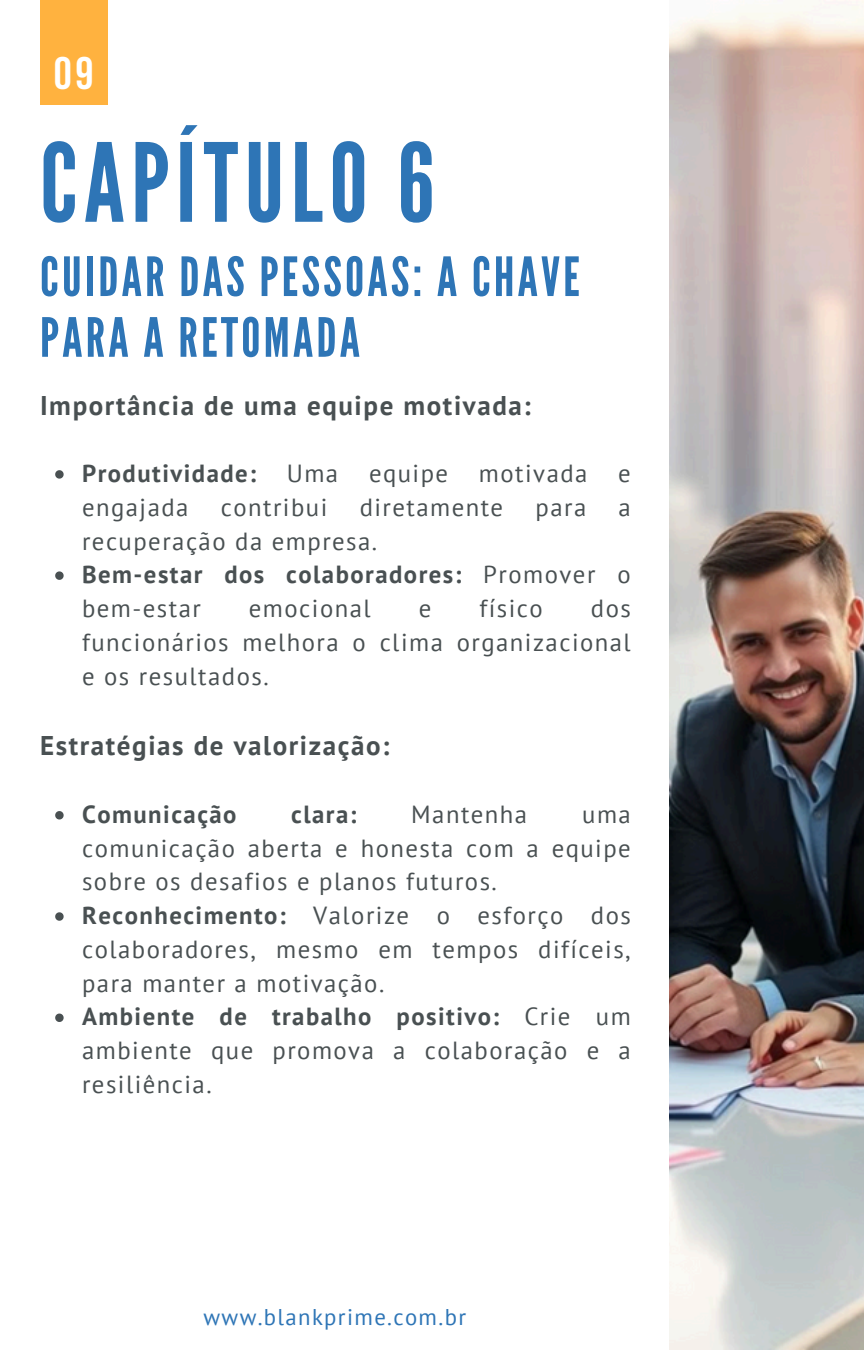
<style>
.page{position:relative;width:864px;height:1350px;background:#fff}
.page>*{position:absolute;margin:0;border:0;box-sizing:border-box;transform-origin:0 0}
.t1{font:108.67px "League Gothic";letter-spacing:.06em;color:#2e75b6}
.t2{font:54px/60.8px "League Gothic";letter-spacing:.06em;color:#2e75b6}
.t3{font:700 45.45px "Bebas Neue";color:#fff}
.t4{font:700 27px "PT Sans";letter-spacing:.06em;color:#495052}
.t5{font:24.75px/33.8px "PT Sans";letter-spacing:.06em;color:#495052;text-align:justify}
.t6{font:700 24.75px/33.8px "PT Sans";letter-spacing:.06em;color:#495052}
.t7{font:22.72px "PT Sans";letter-spacing:.06em;color:#2e75b6}
.s1{font-weight:700}
.s2{font-weight:400}
</style>
<div class="page">
<div style="left:40px;top:0;width:68px;height:105px;background:#ffb23f"></div>
<img style="left:670px;top:0;width:194px;height:1350px">
<svg style="left:55px;top:470px;width:9px;height:9px"></svg>
<svg style="left:55px;top:571px;width:9px;height:9px"></svg>
<svg style="left:55px;top:811px;width:9px;height:9px"></svg>
<svg style="left:55px;top:912px;width:9px;height:9px"></svg>
<svg style="left:55px;top:1014px;width:9px;height:8px"></svg>
<p class="t3" style="left:54px;top:55px;width:41px">09</p>
<p class="t1" style="left:40px;top:120px;width:396px">CAPÍTULO 6</p>
<p class="t2" style="left:40px;top:248px;width:541px">CUIDAR DAS PESSOAS: A CHAVE<br>PARA A RETOMADA</p>
<p class="t4" style="left:40px;top:387px;width:492px">Importância de uma equipe motivada:</p>
<h1 class="t5" style="left:82px;top:456px;width:550px"><span class="s1">Produtividade:</span> Uma equipe motivada e engajada</h1>
<h1 class="t5" style="left:221px;top:490px;width:108px">contribui</h1>
<h1 class="t5" style="left:360px;top:490px;width:145px">diretamente</h1>
<h1 class="t5" style="left:536px;top:490px;width:52px">para</h1>
<h1 class="t5" style="left:619px;top:490px;width:14px">a</h1>
<h1 class="t5" style="left:82px;top:523px;width:297px">recuperação da empresa.</h1>
<h2 class="t6" style="left:82px;top:557px;width:550px">Bem-estar dos colaboradores: <span class="s2">Promover o bem-estar</span></h2>
<h2 class="t5" style="left:249px;top:591px;width:123px">emocional</h2>
<h2 class="t5" style="left:419px;top:591px;width:14px">e</h2>
<h2 class="t5" style="left:479px;top:591px;width:65px">físico</h2>
<h2 class="t5" style="left:82px;top:591px;width:550px;text-indent:509px">dos funcionários melhora o clima organizacional e os resultados.</h2>
<p class="t4" style="left:40px;top:728px;width:351px">Estratégias de valorização:</p>
<p class="t6" style="left:82px;top:797px;width:156px">Comunicação</p>
<p class="t6" style="left:291px;top:797px;width:67px">clara:</p>
<p class="t5" style="left:411px;top:797px;width:118px">Mantenha</p>
<p class="t5" style="left:82px;top:797px;width:550px;text-indent:500px">uma comunicação aberta e honesta com a equipe sobre os desafios e planos futuros.</p>
<h2 class="t5" style="left:82px;top:898px;width:550px"><span class="s1">Reconhecimento:</span> Valorize o esforço dos colaboradores, mesmo em tempos difíceis, para manter a motivação.</h2>
<p class="t5" style="left:82px;top:999px;width:550px"><span class="s1">Ambiente de trabalho positivo:</span> Crie um ambiente que promova a colaboração e a resiliência.</p>
<p class="t7" style="left:204px;top:1302px;width:264px">www.blankprime.com.br</p>
</div>
